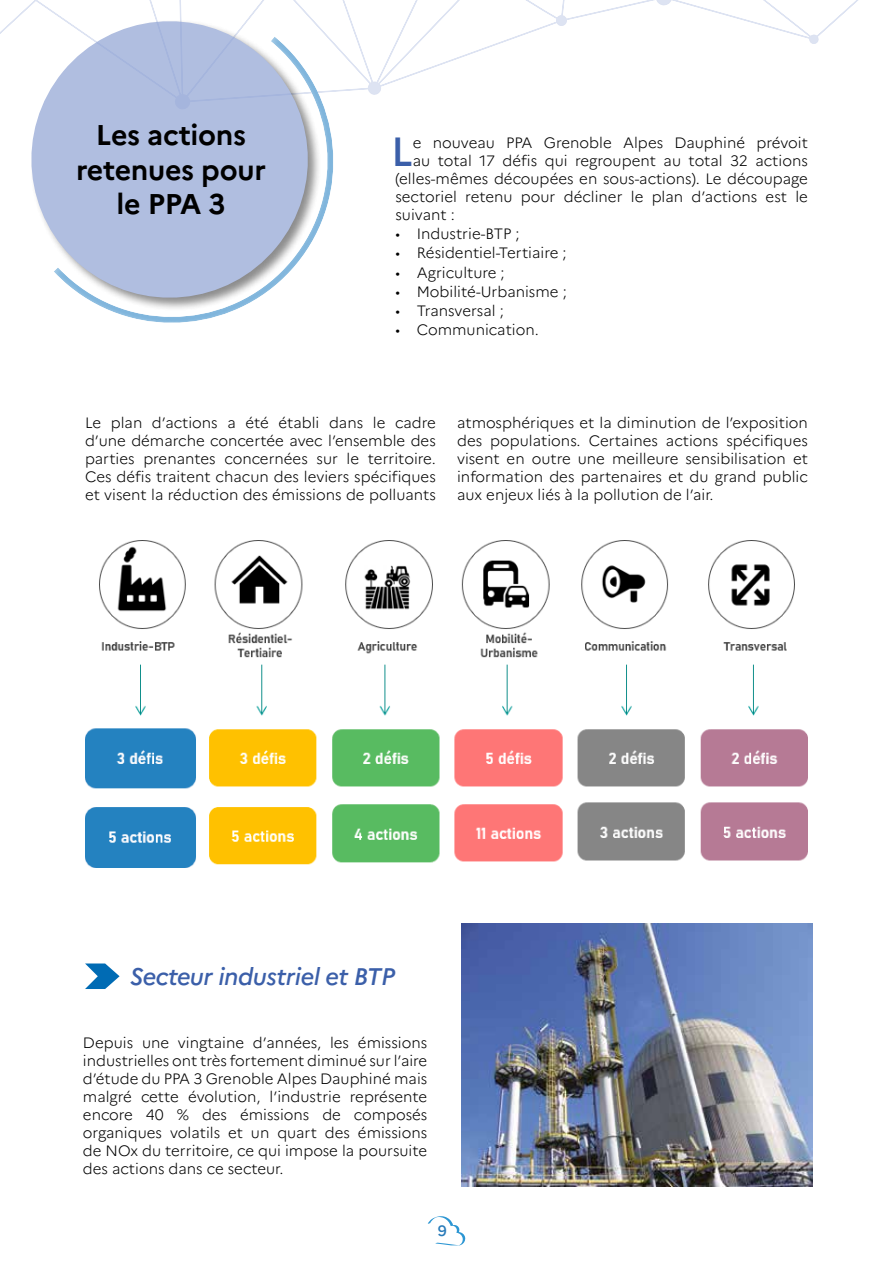
<style>
.page{position:relative;width:893px;height:1263px;background:#fff}
.page>*{position:absolute;margin:0;border:0;box-sizing:border-box;transform-origin:0 0}
.t1{font:500 40.65px "Marianne";color:#3b5fa9}
.t2{font:700 28.5px/34.5px "Marianne";letter-spacing:-.01em;color:#000;text-align:center}
.t3{font:italic 500 24px "Marianne";letter-spacing:-.02em;color:#3b5fa9}
.t4{font:300 15px/18px "Marianne";color:#000;text-align:justify}
.t5{font:500 15px "Marianne";color:#297bb9}
</style>
<div class="page">
<svg style="left:0;top:0;width:858px;height:79px"></svg>
<svg style="left:428px;top:1216px;width:38px;height:29px"></svg>
<svg style="left:14px;top:4px;width:311px;height:229px"></svg>
<svg style="left:50px;top:19px;width:352px;height:304px;fill:#b0bee0"></svg>
<img style="left:85px;top:540px;width:723px;height:327px">
<svg style="left:85px;top:963px;width:35px;height:26px"></svg>
<img style="left:461px;top:923px;width:351px;height:263px">
<h2 class="t2" style="left:76px;top:116px;width:191px">Les actions retenues pour le PPA 3</h2>
<h1 class="t1" style="left:391px;top:120px;width:23px">L</h1>
<p class="t4" style="left:413px;top:132px;width:397px">e nouveau PPA Grenoble Alpes Dauphiné prévoit</p>
<p class="t4" style="left:413px;top:150px;width:397px">au total 17 défis qui regroupent au total 32 actions</p>
<p class="t4" style="left:395px;top:168px;width:414px">(elles-mêmes découpées en sous-actions). Le découpage</p>
<p class="t4" style="left:395px;top:186px;width:414px">sectoriel retenu pour décliner le plan d’actions est le</p>
<p class="t4" style="left:395px;top:204px;width:61px">suivant :</p>
<p class="t4" style="left:395px;top:224px;width:126px">• Industrie-BTP ;</p>
<p class="t4" style="left:395px;top:243px;width:173px">• Résidentiel-Tertiaire ;</p>
<p class="t4" style="left:395px;top:262px;width:111px">• Agriculture ;</p>
<p class="t4" style="left:395px;top:281px;width:173px">• Mobilité-Urbanisme ;</p>
<p class="t4" style="left:395px;top:301px;width:110px">• Transversal ;</p>
<p class="t4" style="left:395px;top:320px;width:145px">• Communication.</p>
<p class="t4" style="left:85px;top:413px;width:352px">Le plan d’actions a été établi dans le cadre d’une démarche concertée avec l’ensemble des parties prenantes concernées sur le territoire.<br>Ces défis traitent chacun des leviers spécifiques et visent la réduction des émissions de polluants</p>
<p class="t4" style="left:457px;top:413px;width:352px">atmosphériques et la diminution de l’exposition des populations. Certaines actions spécifiques visent en outre une meilleure sensibilisation et information des partenaires et du grand public aux enjeux liés à la pollution de l’air.</p>
<h3 class="t3" style="left:130px;top:958px;width:267px">Secteur industriel et BTP</h3>
<p class="t4" style="left:83px;top:1033px;width:346px">Depuis une vingtaine d’années, les émissions industrielles ont très fortement diminué sur l’aire d’étude du PPA 3 Grenoble Alpes Dauphiné mais malgré cette évolution, l’industrie représente encore 40 % des émissions de composés organiques volatils et un quart des émissions de NOx du territoire, ce qui impose la poursuite des actions dans ce secteur.</p>
<p class="t5" style="left:438px;top:1219px;width:10px">9</p>
</div>
